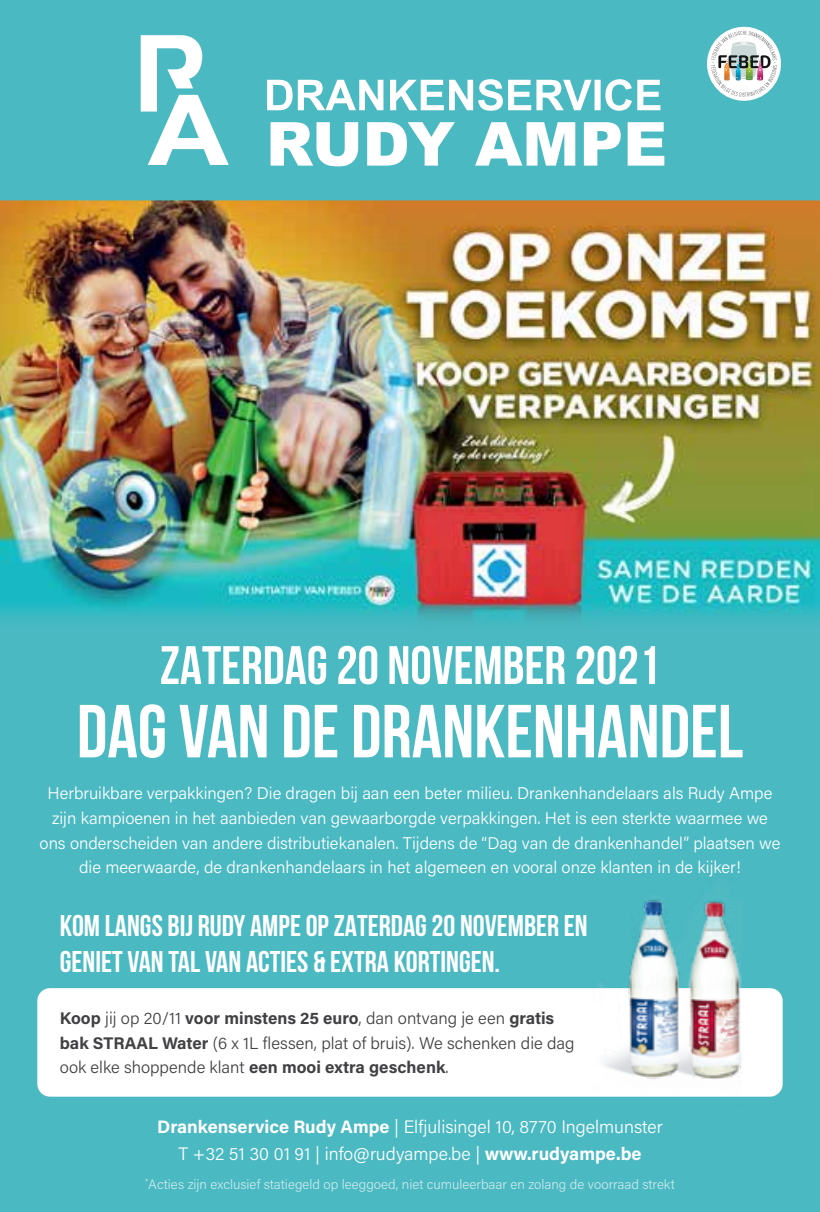
<style>
.page{position:relative;width:820px;height:1212px;background:#4bb9c2}
.page>*{position:absolute;margin:0;border:0;box-sizing:border-box;transform-origin:0 0}
.t1{font:700 74.92px "Bebas Neue";color:#fff}
.t2{font:700 54px "Bebas Neue";color:#fff}
.t3{font:700 29.93px/36px "Bebas Neue";color:#fff}
.t4{font:300 18px/27px "Acumin Pro";color:#fff;text-align:center}
.t5{font:300 16.88px/24.8px "Acumin Pro";color:#fff;text-align:center}
.t6{font:300 16.88px/24.8px "Acumin Pro";color:#414042}
.t7{font:300 13.5px "Acumin Pro";color:#fff}
.s1{font-weight:700}
</style>
<div class="page">
<svg style="left:141px;top:35px;width:523px;height:131px"></svg>
<img style="left:0;top:201px;width:820px;height:420px">
<div style="left:707px;top:27px;width:74px;height:74px;background:#fff;border-radius:50%"></div>
<svg style="left:711px;top:31px;width:66px;height:66px"></svg>
<div style="left:37px;top:988px;width:745px;height:109px;background:#fff;border-radius:13px"></div>
<img style="left:591px;top:900px;width:150px;height:197px">
<h2 class="t2" style="left:160px;top:636px;width:501px">ZATERDAG 20 NOVEMBER 2021</h2>
<h1 class="t1" style="left:77px;top:690px;width:668px">DAG VAN DE DRANKENHANDEL</h1>
<p class="t5" style="left:40px;top:780px;width:742px">Herbruikbare verpakkingen? Die dragen bij aan een beter milieu. Drankenhandelaars als Rudy Ampe zijn kampioenen in het aanbieden van gewaarborgde verpakkingen. Het is een sterkte waarmee we ons onderscheiden van andere distributiekanalen. Tijdens de “Dag van de drankenhandel” plaatsen we die meerwaarde, de drankenhandelaars in het algemeen en vooral onze klanten in de kijker!</p>
<h3 class="t3" style="left:60px;top:907px;width:529px">KOM LANGS BIJ RUDY AMPE OP ZATERDAG 20 NOVEMBER EN<br>GENIET VAN TAL VAN ACTIES &amp; EXTRA KORTINGEN.</h3>
<p class="t6" style="left:60px;top:1005px;width:516px"><span class="s1">Koop</span> jij op 20/11 <span class="s1">voor minstens 25 euro</span>, dan ontvang je een <span class="s1">gratis bak STRAAL Water</span> (6 x 1L flessen, plat of bruis). We schenken die dag ook elke shoppende klant <span class="s1">een mooi extra geschenk</span>.</p>
<p class="t4" style="left:157px;top:1113px;width:507px"><span class="s1">Drankenservice Rudy Ampe</span> | Elfjulisingel 10, 8770 Ingelmunster<br>T +32 51 30 01 91 | info@rudyampe.be | <span class="s1">www.rudyampe.be</span></p>
<p class="t7" style="left:145px;top:1175px;width:531px"><sup>*</sup>Acties zijn exclusief statiegeld op leeggoed, niet cumuleerbaar en zolang de voorraad strekt</p>
</div>
